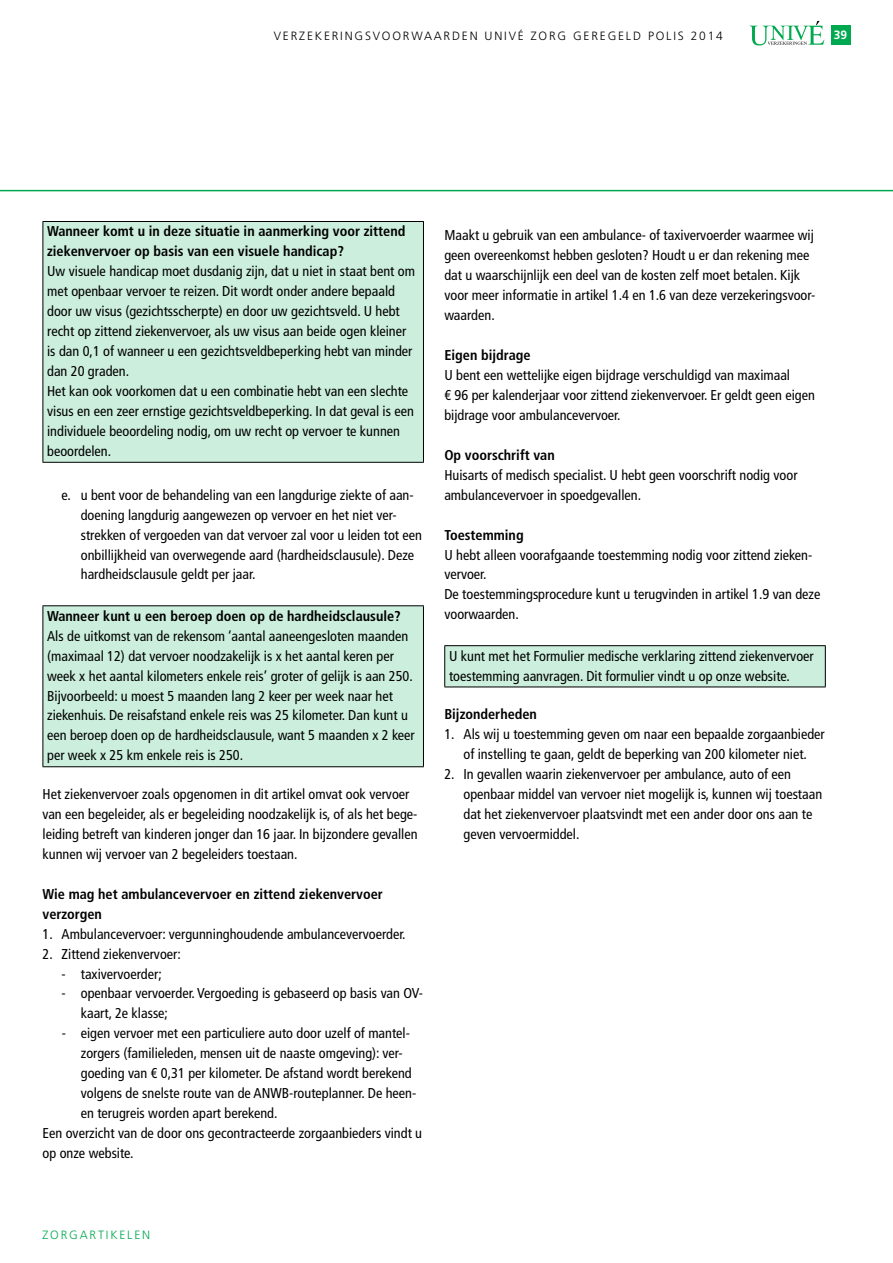
<style>
.page{position:relative;width:893px;height:1263px;background:#fff}
.page>*{position:absolute;margin:0;border:0;box-sizing:border-box;transform-origin:0 0}
.t1{font:condensed 14.25px/20px "Frutiger";color:#000}
.t2{font:700 condensed 14.25px/20px "Frutiger";color:#000}
.t3{font:300 12px "Frutiger";letter-spacing:.15em;color:#000}
.t4{font:300 12px "Frutiger";color:#00a94f}
.t5{font:700 12px "Frutiger";color:#fff}
</style>
<div class="page">
<svg style="left:0;top:189px;width:893px;height:2px;background:#6ece9a"></svg>
<div style="left:831px;top:26px;width:19px;height:19px;background:#00a94f"></div>
<svg style="left:749px;top:21px;width:75px;height:25px"></svg>
<div style="left:43px;top:221px;width:380px;height:241px;background:#cceedc"></div>
<hr style="left:43px;top:221px;width:381px;height:1px;background:#000">
<hr style="left:43px;top:222px;width:1px;height:240px;background:#000">
<hr style="left:423px;top:222px;width:1px;height:240px;background:#000">
<hr style="left:43px;top:462px;width:381px;height:1px;background:#000">
<div style="left:43px;top:606px;width:380px;height:161px;background:#cceedc"></div>
<hr style="left:43px;top:605px;width:381px;height:1px;background:#000">
<hr style="left:43px;top:606px;width:1px;height:160px;background:#000">
<hr style="left:423px;top:606px;width:1px;height:160px;background:#000">
<hr style="left:43px;top:766px;width:381px;height:1px;background:#000">
<div style="left:445px;top:646px;width:380px;height:41px;background:#cceedc"></div>
<hr style="left:444px;top:645px;width:382px;height:1px;background:#000">
<hr style="left:444px;top:646px;width:1px;height:41px;background:#000">
<hr style="left:825px;top:646px;width:1px;height:41px;background:#000">
<hr style="left:444px;top:687px;width:382px;height:1px;background:#000">
<p class="t3" style="left:274px;top:29px;width:451px">VERZEKERINGSVOORWAARDEN UNIVÉ ZORG GEREGELD POLIS 2014</p>
<p class="t5" style="left:834px;top:27px;width:15px">39</p>
<p class="t2" style="left:47px;top:222px;width:360px">Wanneer komt u in deze situatie in aanmerking voor zittend ziekenvervoer op basis van een visuele handicap?</p>
<p class="t1" style="left:47px;top:262px;width:369px">Uw visuele handicap moet dusdanig zijn, dat u niet in staat bent om met openbaar vervoer te reizen. Dit wordt onder andere bepaald door uw visus (gezichtsscherpte) en door uw gezichtsveld. U hebt recht op zittend ziekenvervoer, als uw visus aan beide ogen kleiner is dan 0,1 of wanneer u een gezichtsveldbeperking hebt van minder dan 20 graden.<br>Het kan ook voorkomen dat u een combinatie hebt van een slechte visus en een zeer ernstige gezichtsveldbeperking. In dat geval is een individuele beoordeling nodig, om uw recht op vervoer te kunnen beoordelen.</p>
<p class="t1" style="left:81px;top:485px;width:343px;text-indent:-19px">e. u bent voor de behandeling van een langdurige ziekte of aan&shy;doening langdurig aangewezen op vervoer en het niet ver&shy;strekken of vergoeden van dat vervoer zal voor u leiden tot een onbillijkheid van overwegende aard (hardheidsclausule). Deze hardheidsclausule geldt per jaar.</p>
<p class="t2" style="left:47px;top:606px;width:355px">Wanneer kunt u een beroep doen op de hardheidsclausule?</p>
<p class="t1" style="left:47px;top:626px;width:369px">Als de uitkomst van de rekensom ‘aantal aaneengesloten maanden (maximaal 12) dat vervoer noodzakelijk is x het aantal keren per week x het aantal kilometers enkele reis’ groter of gelijk is aan 250.<br>Bijvoorbeeld: u moest 5 maanden lang 2 keer per week naar het ziekenhuis. De reisafstand enkele reis was 25 kilometer. Dan kunt u een beroep doen op de hardheidsclausule, want 5 maanden x 2 keer per week x 25 km enkele reis is 250.</p>
<p class="t1" style="left:43px;top:784px;width:377px">Het ziekenvervoer zoals opgenomen in dit artikel omvat ook vervoer van een begeleider, als er begeleiding noodzakelijk is, of als het bege&shy;leiding betreft van kinderen jonger dan 16 jaar. In bijzondere gevallen kunnen wij vervoer van 2 begeleiders toestaan.</p>
<p class="t2" style="left:43px;top:884px;width:342px">Wie mag het ambulancevervoer en zittend ziekenvervoer verzorgen</p>
<p class="t1" style="left:43px;top:924px;width:365px">1. Ambulancevervoer: vergunninghoudende ambulancevervoerder.</p>
<p class="t1" style="left:43px;top:944px;width:140px">2. Zittend ziekenvervoer:</p>
<p class="t1" style="left:62px;top:964px;width:102px">- taxivervoerder;</p>
<p class="t1" style="left:81px;top:984px;width:344px;text-indent:-19px">- openbaar vervoerder. Vergoeding is gebaseerd op basis van OV&shy;kaart, 2e klasse;</p>
<p class="t1" style="left:62px;top:1023px;width:350px">- eigen vervoer met een particuliere auto door uzelf of mantel-</p>
<p class="t1" style="left:81px;top:1043px;width:323px">zorgers (familieleden, mensen uit de naaste omgeving): ver-</p>
<p class="t1" style="left:81px;top:1063px;width:332px">goeding van € 0,31 per kilometer. De afstand wordt berekend</p>
<p class="t1" style="left:81px;top:1083px;width:337px">volgens de snelste route van de ANWB-routeplanner. De heen-</p>
<p class="t1" style="left:81px;top:1103px;width:198px">en terugreis worden apart berekend.</p>
<p class="t1" style="left:43px;top:1123px;width:381px">Een overzicht van de door ons gecontracteerde zorgaanbieders vindt u</p>
<p class="t1" style="left:43px;top:1143px;width:92px">op onze website.</p>
<p class="t1" style="left:444px;top:225px;width:372px">Maakt u gebruik van een ambulance- of taxivervoerder waarmee wij geen overeenkomst hebben gesloten? Houdt u er dan rekening mee dat u waarschijnlijk een deel van de kosten zelf moet betalen. Kijk voor meer informatie in artikel 1.4 en 1.6 van deze verzekeringsvoor&shy;waarden.</p>
<p class="t2" style="left:444px;top:345px;width:88px">Eigen bijdrage</p>
<p class="t1" style="left:444px;top:365px;width:372px">U bent een wettelijke eigen bijdrage verschuldigd van maximaal<br>€ 96 per kalenderjaar voor zittend ziekenvervoer. Er geldt geen eigen bijdrage voor ambulancevervoer.</p>
<p class="t2" style="left:444px;top:445px;width:112px">Op voorschrift van</p>
<p class="t1" style="left:444px;top:465px;width:355px">Huisarts of medisch specialist. U hebt geen voorschrift nodig voor ambulancevervoer in spoedgevallen.</p>
<p class="t2" style="left:444px;top:525px;width:81px">Toestemming</p>
<p class="t1" style="left:444px;top:545px;width:378px">U hebt alleen voorafgaande toestemming nodig voor zittend zieken&shy;vervoer.<br>De toestemmingsprocedure kunt u terugvinden in artikel 1.9 van deze voorwaarden.</p>
<p class="t1" style="left:449px;top:646px;width:366px">U kunt met het Formulier medische verklaring zittend ziekenvervoer toestemming aanvragen. Dit formulier vindt u op onze website.</p>
<p class="t2" style="left:444px;top:704px;width:94px">Bijzonderheden</p>
<p class="t1" style="left:444px;top:724px;width:382px;text-align:center">1. Als wij u toestemming geven om naar een bepaalde zorgaanbieder of instelling te gaan, geldt de beperking van 200 kilometer niet.</p>
<p class="t1" style="left:463px;top:764px;width:360px;text-indent:-19px">2. In gevallen waarin ziekenvervoer per ambulance, auto of een openbaar middel van vervoer niet mogelijk is, kunnen wij toestaan dat het ziekenvervoer plaatsvindt met een ander door ons aan te geven vervoermiddel.</p>
<p class="t4" style="left:43px;top:1228px;width:18px">ZORG</p>
<p class="t4" style="left:80px;top:1228px;width:40px">ART IKELEN</p>
</div>
